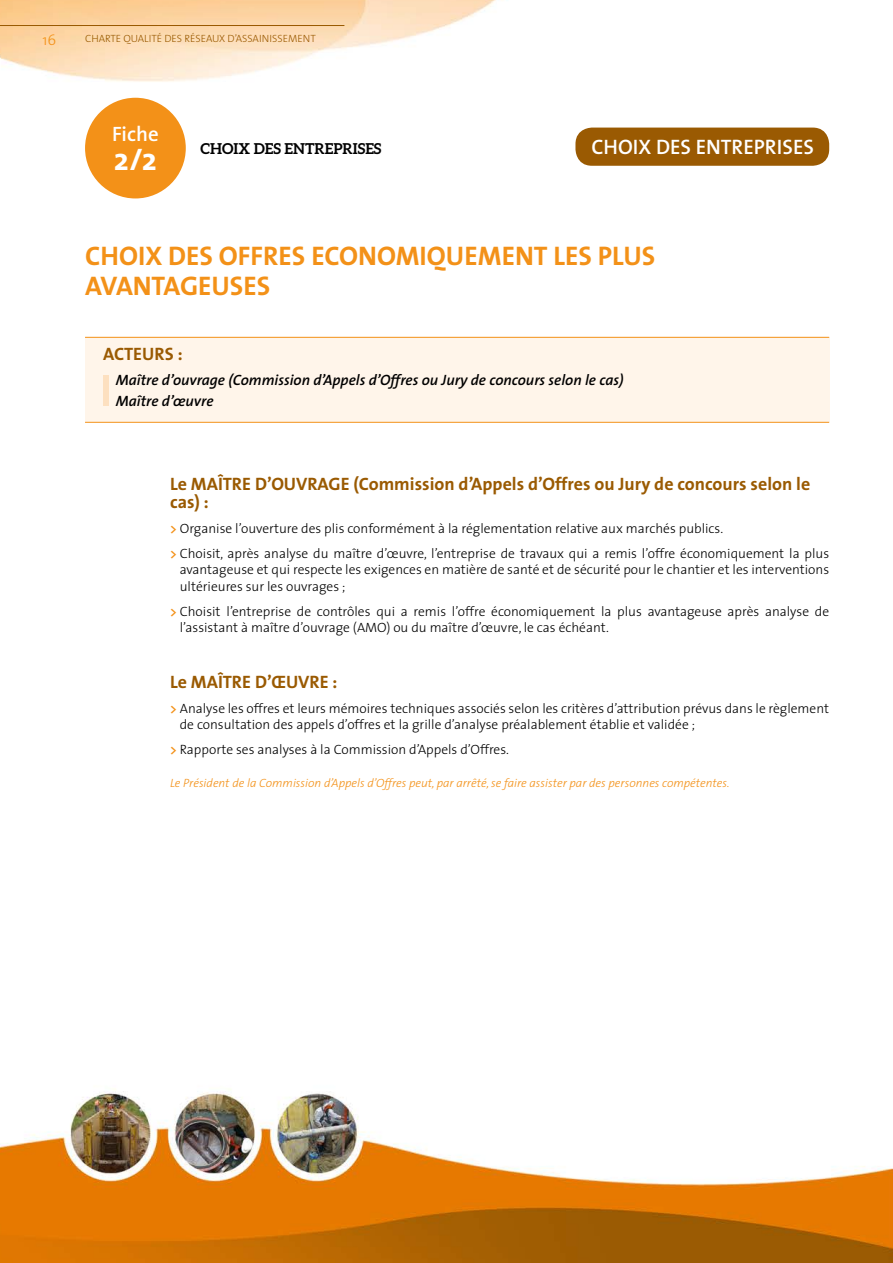
<style>
.page{position:relative;width:893px;height:1263px;background:#fff}
.page>*{position:absolute;margin:0;border:0;box-sizing:border-box;transform-origin:0 0}
.t1{font:700 31.35px "The Sans";color:#fff}
.t2{font:700 27px/30px "The Sans";color:#f39118}
.t3{font:600 21px "The Sans";color:#fff}
.t4{font:600 20.85px "The Sans";color:#fff}
.t5{font:700 18px/18px "The Sans";color:#9a5a02}
.t6{font:italic 600 15px/20.7px "The Sans";color:#000}
.t7{font:700 15px "Aleo";color:#000}
.t8{font:300 15px "The Sans";color:#f39118}
.t9{font:300 13.5px/16.5px "The Sans";color:#000}
.t10{font:italic 300 12px "The Sans";color:#f39118}
.t11{font:300 10.5px "The Sans";color:#9a5a02}
.s1{font-weight:600;color:#f39118}
</style>
<div class="page">
<img style="left:0;top:0;width:893px;height:1263px">
<hr style="left:0;top:25px;width:344px;height:1px;background:#9a5a02">
<div style="left:575px;top:128px;width:254px;height:38px;background:#9a5a02;border-radius:17px"></div>
<div style="left:85px;top:98px;width:101px;height:100px;background:#f39118;border-radius:50%"></div>
<div style="left:85px;top:337px;width:744px;height:85px;background:#fff5ea"></div>
<hr style="left:85px;top:337px;width:744px;height:1px;background:#f39118">
<hr style="left:85px;top:422px;width:744px;height:1px;background:#f39118">
<div style="left:103px;top:375px;width:6px;height:31px;background:#fde0c0"></div>
<p class="t8" style="left:43px;top:28px;width:15px">16</p>
<p class="t11" style="left:85px;top:29px;width:232px">CHARTE QUALITÉ DES RÉSEAUX D’ASSAINISSEMENT</p>
<h3 class="t4" style="left:112px;top:117px;width:48px">Fiche</h3>
<h1 class="t1" style="left:114px;top:133px;width:45px">2/2</h1>
<p class="t7" style="left:201px;top:140px;width:182px">CHOIX DES ENTREPRISES</p>
<h3 class="t3" style="left:591px;top:130px;width:224px">CHOIX DES ENTREPRISES</h3>
<h2 class="t2" style="left:85px;top:241px;width:572px">CHOIX DES OFFRES ECONOMIQUEMENT LES PLUS<br>AVANTAGEUSES</h2>
<h3 class="t5" style="left:103px;top:344px;width:81px">ACTEURS :</h3>
<p class="t6" style="left:116px;top:369px;width:509px">Maître d’ouvrage (Commission d’Appels d’Offres ou Jury de concours selon le cas)<br>Maître d’œuvre</p>
<h3 class="t5" style="left:170px;top:474px;width:642px">Le MAÎTRE D’OUVRAGE (Commission d’Appels d’Offres ou Jury de concours selon le cas) :</h3>
<p class="t9" style="left:170px;top:515px;width:661px;line-height:25px"><span class="s1">&gt;</span> Organise l’ouverture des plis conformément à la réglementation relative aux marchés publics.<br><span class="s1">&gt;</span> Choisit, après analyse du maître d’œuvre, l’entreprise de travaux qui a remis l’offre économiquement la plus</p>
<p class="t9" style="left:180px;top:561px;width:651px">avantageuse et qui respecte les exigences en matière de santé et de sécurité pour le chantier et les interventions ultérieures sur les ouvrages ;</p>
<p class="t9" style="left:180px;top:603px;width:651px;text-indent:-10px"><span class="s1">&gt;</span> Choisit l’entreprise de contrôles qui a remis l’offre économiquement la plus avantageuse après analyse de l’assistant à maître d’ouvrage (AMO) ou du maître d’œuvre, le cas échéant.</p>
<h3 class="t5" style="left:170px;top:672px;width:169px">Le MAÎTRE D’ŒUVRE :</h3>
<p class="t9" style="left:180px;top:699px;width:651px;text-indent:-10px"><span class="s1">&gt;</span> Analyse les offres et leurs mémoires techniques associés selon les critères d’attribution prévus dans le règlement de consultation des appels d’offres et la grille d’analyse préalablement établie et validée ;</p>
<p class="t9" style="left:170px;top:741px;width:340px"><span class="s1">&gt;</span> Rapporte ses analyses à la Commission d’Appels d’Offres.</p>
<p class="t10" style="left:170px;top:773px;width:561px">Le Président de la Commission d’Appels d’Offres peut, par arrêté, se faire assister par des personnes compétentes.</p>
</div>
